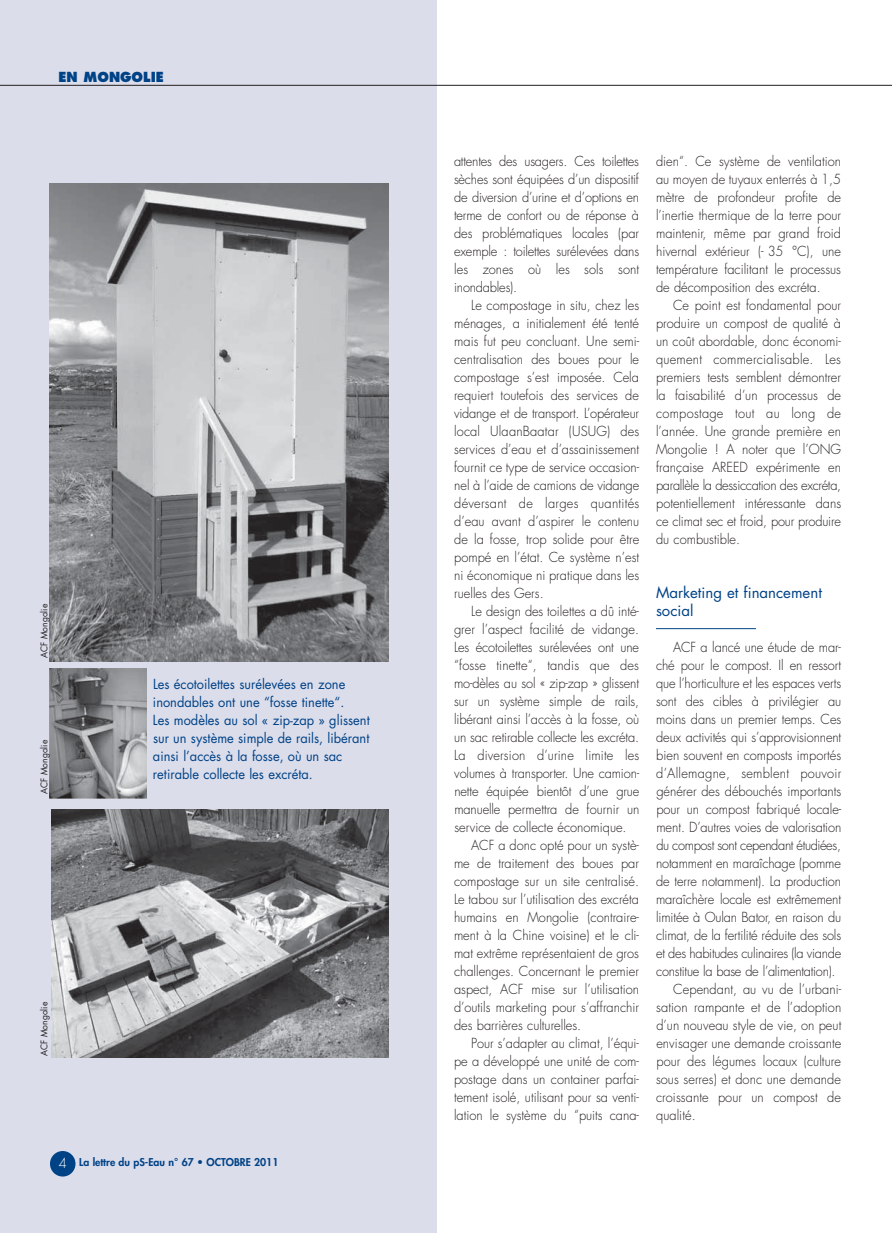
<style>
.page{position:relative;width:892px;height:1233px;background:#fff}
.page>*{position:absolute;margin:0;border:0;box-sizing:border-box;transform-origin:0 0}
.t1{font:15px/18px "Futura";color:#004286}
.t2{font:300 13.5px/18px "Futura";color:#231f20;text-align:justify;scale:.95 1}
.t3{font:13.5px/18px "Futura";color:#004286;scale:.95 1}
.t4{font:300 13.5px "Futura";letter-spacing:-.02em;color:#231f20;scale:.95 1}
.t5{font:300 13.5px "Futura";letter-spacing:-.025em;color:#231f20;scale:.95 1}
.t6{font:300 13.5px "Futura";letter-spacing:.02em;color:#231f20;scale:.95 1}
.t7{font:800 13.5px "Futura";color:#004286;scale:.95 1}
.t8{font:800 10.5px "Futura";color:#004286}
.t9{font:9px "Futura";color:#231f20;scale:.95 1}
.s1{font-weight:300;font-size:13.5px;color:#fff}
</style>
<div class="page">
<div style="left:0;top:0;width:437px;height:1232px;background:#dbddeb"></div>
<div style="left:50px;top:1150px;width:25px;height:26px;background:#004286;border-radius:50%"></div>
<hr style="left:0;top:85px;width:892px;height:1px;background:#231f20">
<img style="left:50px;top:183px;width:338px;height:478px">
<img style="left:51px;top:809px;width:337px;height:248px">
<img style="left:50px;top:668px;width:97px;height:130px">
<hr style="left:656px;top:628px;width:100px;height:1px;background:#004286">
<p class="t7" style="left:58px;top:71px;width:112px">EN MONGOLIE</p>
<p class="t9" style="left:40px;top:658px;width:59px;rotate:-90deg">ACF Mongolie</p>
<p class="t9" style="left:40px;top:794px;width:59px;rotate:-90deg">ACF Mongolie</p>
<p class="t3" style="left:153px;top:675px;width:230px">Les écotoilettes surélevées en zone inondables ont une “fosse tinette“.<br>Les modèles au sol « zip-zap » glissent sur un système simple de rails, libérant ainsi l’accès à la fosse, où un sac retirable collecte les excréta.</p>
<p class="t9" style="left:40px;top:1056px;width:59px;rotate:-90deg">ACF Mongolie</p>
<p class="t8" style="left:59px;top:1156px;width:221px"><span class="s1">4</span> La lettre du pS-Eau n° 67 • OCTOBRE 2011</p>
<p class="t2" style="left:454px;top:153px;width:196px">attentes des usagers. Ces toilettes sèches sont équipées d’un dispositif de diversion d’urine et d’options en terme de confort ou de réponse à des problématiques locales (par exemple : toilettes surélevées dans les zones où les sols sont inondables).</p>
<p class="t2" style="left:454px;top:297px;width:197px;text-indent:17px">Le compostage in situ, chez les ménages, a initialement été tenté mais fut peu concluant. Une semi&shy;centralisation des boues pour le compostage s’est imposée. Cela requiert toutefois des services de vi dange et de transport. L’opérateur local UlaanBaatar (USUG) des services d’eau et d’assainissement fournit ce type de service occasion&shy;nel à l’aide de camions de vidange déversant de larges quantités d’eau avant d’aspirer le contenu de la fosse, trop solide pour être pompé en l’état. Ce système n’est ni économique ni pratique dans les ruelles des Gers.</p>
<p class="t2" style="left:471px;top:603px;width:178px">Le design des toilettes a dû inté-</p>
<p class="t2" style="left:454px;top:621px;width:196px">grer l’aspect facilité de vidange.</p>
<p class="t2" style="left:454px;top:639px;width:196px">Les écotoilettes surélevées ont une</p>
<p class="t2" style="left:454px;top:657px;width:196px">“fosse tinette“, tandis que des</p>
<p class="t2" style="left:454px;top:675px;width:196px">mo-dèles au sol « zip-zap » glissent</p>
<p class="t2" style="left:454px;top:693px;width:196px">sur un système simple de rails,</p>
<p class="t2" style="left:454px;top:711px;width:196px">libérant ainsi l’accès à la fosse, où</p>
<p class="t2" style="left:454px;top:729px;width:196px">un sac retirable collecte les excréta.</p>
<p class="t2" style="left:454px;top:747px;width:196px">La diversion d’urine limite les</p>
<p class="t2" style="left:454px;top:765px;width:196px">volumes à transporter. Une camion-</p>
<p class="t2" style="left:454px;top:783px;width:196px">nette équipée bientôt d’une grue</p>
<p class="t2" style="left:454px;top:801px;width:196px">manuelle permettra de fournir un</p>
<p class="t2" style="left:454px;top:819px;width:183px">service de collecte économique.</p>
<p class="t2" style="left:471px;top:837px;width:178px">ACF a donc opté pour un systè-</p>
<p class="t2" style="left:454px;top:855px;width:196px">me de traitement des boues par</p>
<p class="t2" style="left:454px;top:873px;width:196px">compostage sur un site centralisé.</p>
<p class="t2" style="left:454px;top:891px;width:196px">Le tabou sur l’utilisation des excréta</p>
<p class="t2" style="left:454px;top:909px;width:196px">humains en Mongolie (contraire-</p>
<p class="t2" style="left:454px;top:927px;width:196px">ment à la Chine voisine) et le cli-</p>
<p class="t2" style="left:454px;top:945px;width:196px">mat extrême représentaient de gros</p>
<p class="t2" style="left:454px;top:963px;width:196px">challenges. Concernant le premier</p>
<p class="t2" style="left:454px;top:981px;width:196px">aspect, ACF mise sur l’utilisation</p>
<p class="t2" style="left:454px;top:999px;width:196px">d’ou tils marketing pour s’affranchir</p>
<p class="t2" style="left:454px;top:1017px;width:135px">des barrières culturelles.</p>
<p class="t2" style="left:471px;top:1035px;width:178px">Pour s’adapter au climat, l’équi-</p>
<p class="t2" style="left:454px;top:1053px;width:196px">pe a développé une unité de com-</p>
<p class="t2" style="left:454px;top:1071px;width:196px">postage dans un container parfai-</p>
<p class="t2" style="left:454px;top:1089px;width:196px">tement isolé, utilisant pour sa venti-</p>
<p class="t2" style="left:454px;top:1107px;width:196px">lation le système du “puits cana-</p>
<p class="t2" style="left:656px;top:153px;width:196px">dien“. Ce système de ventilation au moyen de tuyaux enterrés à 1,5 mètre de profondeur profite de l’inertie thermique de la terre pour maintenir, même par grand froid hivernal extérieur (- 35 °C), une température facilitant le processus de décomposition des excréta.</p>
<p class="t2" style="left:656px;top:297px;width:196px;text-indent:17px">Ce point est fondamental pour produire un compost de qualité à un coût abordable, donc économi&shy;quement commercialisable. Les premiers tests semblent démontrer la faisabilité d’un processus de compostage tout au long de l’année. Une grande première en Mongolie ! A noter que l’ONG française AREED expérimente en parallèle la dessiccation des excréta, potentiellement intéressante dans ce climat sec et froid, pour produire du combustible.</p>
<p class="t1" style="left:656px;top:584px;width:167px">Marketing et financement social</p>
<p class="t2" style="left:673px;top:639px;width:178px">ACF a lancé une étude de mar-</p>
<p class="t2" style="left:656px;top:657px;width:196px">ché pour le compost. Il en ressort</p>
<p class="t2" style="left:656px;top:675px;width:196px">que l’horticulture et les espaces verts</p>
<p class="t2" style="left:656px;top:693px;width:196px">sont des cibles à privilégier au</p>
<p class="t2" style="left:656px;top:711px;width:196px">moins dans un premier temps. Ces</p>
<p class="t2" style="left:656px;top:729px;width:196px">deux activités qui s’approvisionnent</p>
<p class="t2" style="left:656px;top:747px;width:196px">bien souvent en composts importés</p>
<p class="t6" style="left:656px;top:766px;width:196px">d’Allemagne, semblent pouvoir</p>
<p class="t2" style="left:656px;top:783px;width:196px">générer des débouchés importants</p>
<p class="t2" style="left:656px;top:801px;width:196px">pour un compost fabriqué locale-</p>
<p class="t2" style="left:656px;top:819px;width:196px">ment. D’autres voies de valorisation</p>
<p class="t5" style="left:656px;top:838px;width:196px">du compost sont cependant étudiées,</p>
<p class="t2" style="left:656px;top:855px;width:196px">notamment en maraîchage (pomme</p>
<p class="t2" style="left:656px;top:873px;width:196px">de terre notamment). La production</p>
<p class="t2" style="left:656px;top:891px;width:196px">maraîchère locale est extrêmement</p>
<p class="t2" style="left:656px;top:909px;width:196px">limitée à Oulan Bator, en raison du</p>
<p class="t2" style="left:656px;top:927px;width:196px">climat, de la fertilité réduite des sols</p>
<p class="t4" style="left:656px;top:946px;width:196px">et des habitudes culinaires (la viande</p>
<p class="t4" style="left:656px;top:964px;width:190px">constitue la base de l’alimentation).</p>
<p class="t2" style="left:673px;top:981px;width:178px">Cependant, au vu de l’urbani-</p>
<p class="t2" style="left:656px;top:999px;width:196px">sation rampante et de l’adoption</p>
<p class="t2" style="left:656px;top:1017px;width:196px">d’un nouveau style de vie, on peut</p>
<p class="t2" style="left:656px;top:1035px;width:196px">envisager une demande croissante</p>
<p class="t2" style="left:656px;top:1053px;width:196px">pour des légumes locaux (culture</p>
<p class="t2" style="left:656px;top:1071px;width:196px">sous serres) et donc une demande</p>
<p class="t2" style="left:656px;top:1089px;width:196px">croissante pour un compost de</p>
<p class="t2" style="left:656px;top:1107px;width:43px">qualité.</p>
</div>
